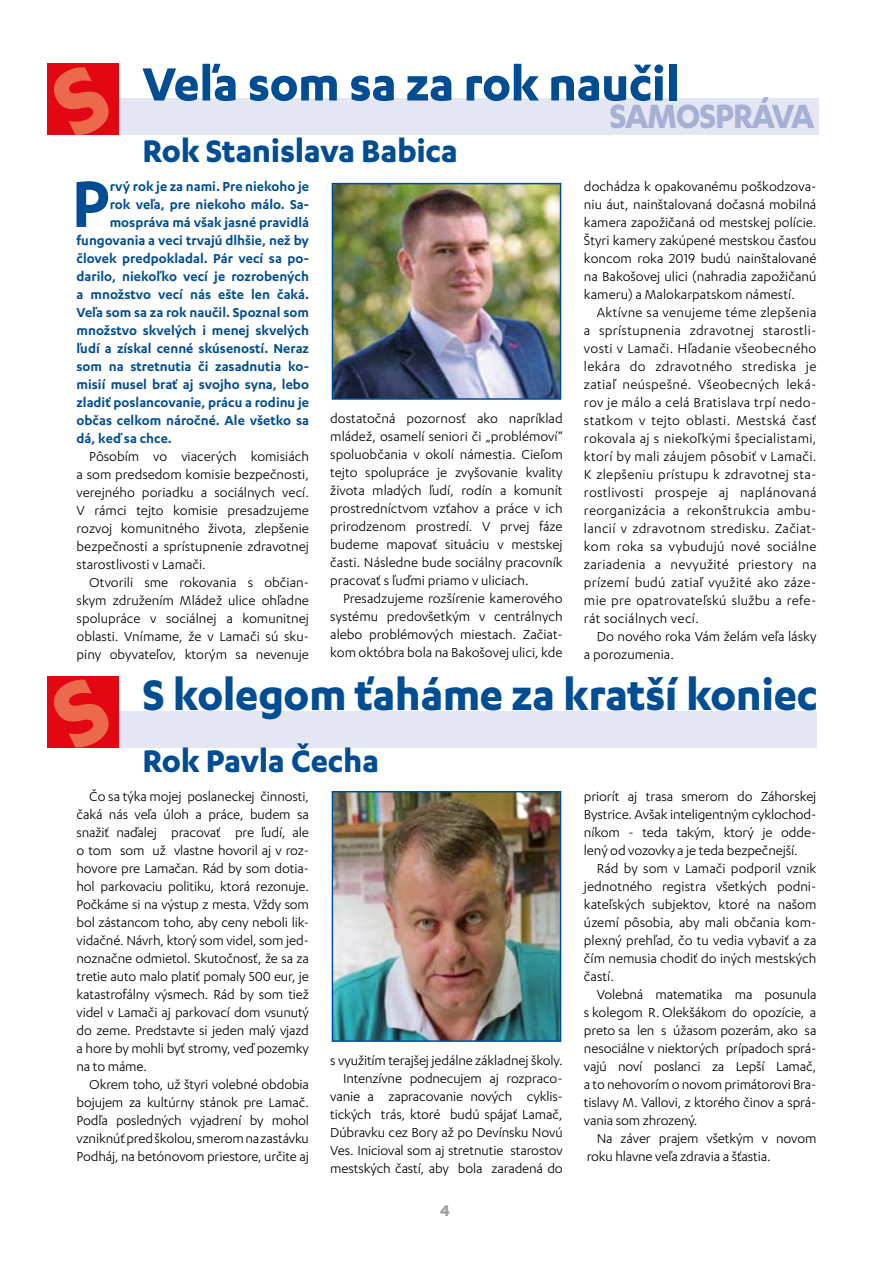
<style>
.page{position:relative;width:893px;height:1263px;background:#fff}
.page>*{position:absolute;margin:0;border:0;box-sizing:border-box;transform-origin:0 0}
.t1{font:600 75.6px "Karbon";color:#004d93}
.t2{font:700 54px "Karbon";letter-spacing:-.01em;color:#004d93}
.t3{font:700 49.5px "Karbon";letter-spacing:-.01em;color:#004d93}
.t4{font:700 39px "Karbon";letter-spacing:-.035em;color:#a6afd4;scale:.93 1}
.t5{font:700 36px "Karbon";letter-spacing:-.01em;color:#004d93}
.t6{font:700 18px "Karbon";color:#9d9d9c}
.t7{font:15px/18px "Karbon";letter-spacing:-.01em;color:#000;text-align:justify}
.t8{font:600 15px "Karbon";color:#004d93}
</style>
<div class="page">
<div style="left:47px;top:64px;width:71px;height:71px;background:#e30613"></div>
<div style="left:119px;top:98px;width:700px;height:37px;background:#e5e6f3"></div>
<img style="left:335px;top:186px;width:223px;height:211px">
<div style="left:332px;top:183px;width:229px;height:217px;border:2px solid #004d93"></div>
<img style="left:335px;top:794px;width:223px;height:245px">
<div style="left:332px;top:791px;width:229px;height:251px;border:2px solid #004d93"></div>
<div style="left:47px;top:676px;width:71px;height:71px;background:#e30613"></div>
<div style="left:119px;top:711px;width:697px;height:36px;background:#e5e6f3"></div>
<svg style="left:47px;top:63px;width:68px;height:1px"></svg>
<svg style="left:47px;top:747px;width:68px;height:1px"></svg>
<h2 class="t2" style="left:142px;top:53px;width:539px">Veľa som sa za rok naučil</h2>
<h3 class="t5" style="left:142px;top:131px;width:317px">Rok Stanislava Babica</h3>
<h3 class="t4" style="left:610px;top:94px;width:221px">SAMOSPRÁVA</h3>
<h1 class="t1" style="left:71px;top:161px;width:40px">P</h1>
<p class="t8" style="left:110px;top:178px;width:201px">rvý rok je za nami. Pre niekoho je</p>
<p class="t7" style="left:584px;top:177px;width:234px">dochádza k opakovanému poškodzova&shy;niu áut, nainštalovaná dočasná mobilná kamera zapožičaná od mestskej polície.<br>Štyri kamery zakúpené mestskou časťou koncom roka 2019 budú nainštalované na Bakošovej ulici (nahradia zapožičanú kameru) a Malokarpatskom námestí.</p>
<p class="t7" style="left:584px;top:303px;width:234px;text-indent:13px">Aktívne sa venujeme téme zlepšenia a sprístupnenia zdravotnej starostli&shy;vosti v Lamači. Hľadanie všeobecného lekára do zdravotného strediska je zatiaľ neúspešné. Všeobecných leká&shy;rov je málo a celá Bratislava trpí nedo&shy;statkom v tejto oblasti. Mestská časť rokovala aj s niekoľkými špecialistami, ktorí by mali záujem pôsobiť v Lamači.<br>K zlepšeniu prístupu k zdravotnej sta&shy;rostlivosti prospeje aj naplánovaná reorganizácia a rekonštrukcia ambu&shy;lancií v zdravotnom stredisku. Začiat&shy;kom roka sa vybudujú nové sociálne zariadenia a nevyužité priestory na prízemí budú zatiaľ využité ako záze&shy;mie pre opatrovateľskú službu a refe&shy;rát sociálnych vecí.</p>
<p class="t7" style="left:584px;top:627px;width:234px;text-indent:13px">Do nového roka Vám želám veľa lásky a porozumenia.</p>
<h3 class="t3" style="left:142px;top:667px;width:677px">S kolegom ťaháme za kratší koniec</h3>
<h3 class="t5" style="left:142px;top:740px;width:238px">Rok Pavla Čecha</h3>
<p class="t8" style="left:110px;top:196px;width:201px">rok veľa, pre niekoho málo. Sa-</p>
<p class="t8" style="left:110px;top:214px;width:201px">mospráva má však jasné pravidlá</p>
<p class="t8" style="left:77px;top:232px;width:234px">fungovania a veci trvajú dlhšie, než by</p>
<p class="t8" style="left:77px;top:250px;width:234px">človek predpokladal. Pár vecí sa po-</p>
<p class="t8" style="left:77px;top:268px;width:234px">darilo, niekoľko vecí je rozrobených</p>
<p class="t8" style="left:77px;top:286px;width:234px">a množstvo vecí nás ešte len čaká.</p>
<p class="t8" style="left:77px;top:304px;width:234px">Veľa som sa za rok naučil. Spoznal som</p>
<p class="t8" style="left:77px;top:322px;width:234px">množstvo skvelých i menej skvelých</p>
<p class="t8" style="left:77px;top:340px;width:234px">ľudí a získal cenné skúseností. Neraz</p>
<p class="t8" style="left:77px;top:358px;width:234px">som na stretnutia či zasadnutia ko-</p>
<p class="t8" style="left:77px;top:376px;width:234px">misií musel brať aj svojho syna, lebo</p>
<p class="t8" style="left:77px;top:394px;width:234px">zladiť poslancovanie, prácu a rodinu je</p>
<p class="t8" style="left:77px;top:412px;width:234px">občas celkom náročné. Ale všetko sa</p>
<p class="t8" style="left:77px;top:430px;width:97px">dá, keď sa chce.</p>
<p class="t7" style="left:77px;top:447px;width:234px;text-indent:13px">Pôsobím vo viacerých komisiách a som predsedom komisie bezpečnosti, verejného poriadku a sociálnych vecí.<br>V rámci tejto komisie presadzujeme rozvoj komunitného života, zlepšenie bezpečnosti a sprístupnenie zdravotnej starostlivosti v Lamači.</p>
<p class="t7" style="left:77px;top:573px;width:234px;text-indent:13px">Otvorili sme rokovania s občian&shy;skym združením Mládež ulice ohľadne spolupráce v sociálnej a komunitnej oblasti. Vnímame, že v Lamači sú sku&shy;piny obyvateľov, ktorým sa nevenuje</p>
<p class="t7" style="left:330px;top:409px;width:234px">dostatočná pozornosť ako napríklad mládež, osamelí seniori či „problémoví“ spoluobčania v okolí námestia. Cieľom tejto spolupráce je zvyšovanie kvality života mladých ľudí, rodín a komunít prostredníctvom vzťahov a práce v ich prirodzenom prostredí. V prvej fáze budeme mapovať situáciu v mestskej časti. Následne bude sociálny pracovník pracovať s ľuďmi priamo v uliciach.</p>
<p class="t7" style="left:330px;top:589px;width:234px;text-indent:13px">Presadzujeme rozšírenie kamerového systému predovšetkým v centrálnych alebo problémových miestach. Začiat&shy;kom októbra bola na Bakošovej ulici, kde</p>
<p class="t7" style="left:77px;top:787px;width:234px;text-indent:13px">Čo sa týka mojej poslaneckej činnosti, čaká nás veľa úloh a práce, budem sa snažiť naďalej pracovať pre ľudí, ale o tom som už vlastne hovoril aj v roz&shy;hovore pre Lamačan. Rád by som dotia&shy;hol parkovaciu politiku, ktorá rezonuje.<br>Počkáme si na výstup z mesta. Vždy som bol zástancom toho, aby ceny neboli lik&shy;vidačné. Návrh, ktorý som videl, som jed&shy;noznačne odmietol. Skutočnosť, že sa za tretie auto malo platiť pomaly 500 eur, je katastrofálny výsmech. Rád by som tiež videl v Lamači aj parkovací dom vsunutý do zeme. Predstavte si jeden malý vjazd a hore by mohli byť stromy, veď pozemky na to máme.</p>
<p class="t7" style="left:77px;top:1075px;width:234px;text-indent:13px">Okrem toho, už štyri volebné obdobia bojujem za kultúrny stánok pre Lamač.<br>Podľa posledných vyjadrení by mohol vzniknúť pred školou, smerom na zastávku Podháj, na betónovom priestore, určite aj</p>
<p class="t7" style="left:330px;top:1051px;width:234px;text-align:right">s využitím terajšej jedálne základnej školy.<br>Intenzívne podnecujem aj rozpraco&shy;vanie a zapracovanie nových cyklis&shy;tických trás, ktoré budú spájať Lamač, Dúbravku cez Bory až po Devínsku Novú Ves. Inicioval som aj stretnutie starostov mestských častí, aby bola zaradená do</p>
<p class="t6" style="left:440px;top:1200px;width:12px">4</p>
<p class="t7" style="left:584px;top:787px;width:234px">priorít aj trasa smerom do Záhorskej Bystrice. Avšak inteligentným cyklochod&shy;níkom - teda takým, ktorý je odde&shy;lený od vozovky a je teda bezpečnejší.</p>
<p class="t7" style="left:584px;top:859px;width:234px;text-indent:13px">Rád by som v Lamači podporil vznik jednotného registra všetkých podni&shy;kateľských subjektov, ktoré na našom území pôsobia, aby mali občania kom&shy;plexný prehľad, čo tu vedia vybaviť a za čím nemusia chodiť do iných mestských častí.</p>
<p class="t7" style="left:584px;top:985px;width:234px;text-indent:13px">Volebná matematika ma posunula s kolegom R. Olekšákom do opozície, a preto sa len s úžasom pozerám, ako sa nesociálne v niektorých prípadoch sprá&shy;vajú noví poslanci za Lepší Lamač, a to nehovorím o novom primátorovi Bra&shy;tislavy M. Vallovi, z ktorého činov a sprá&shy;vania som zhrozený.</p>
<p class="t7" style="left:587px;top:1129px;width:231px;text-indent:10px">Na záver prajem všetkým v novom roku hlavne veľa zdravia a šťastia.</p>
</div>
